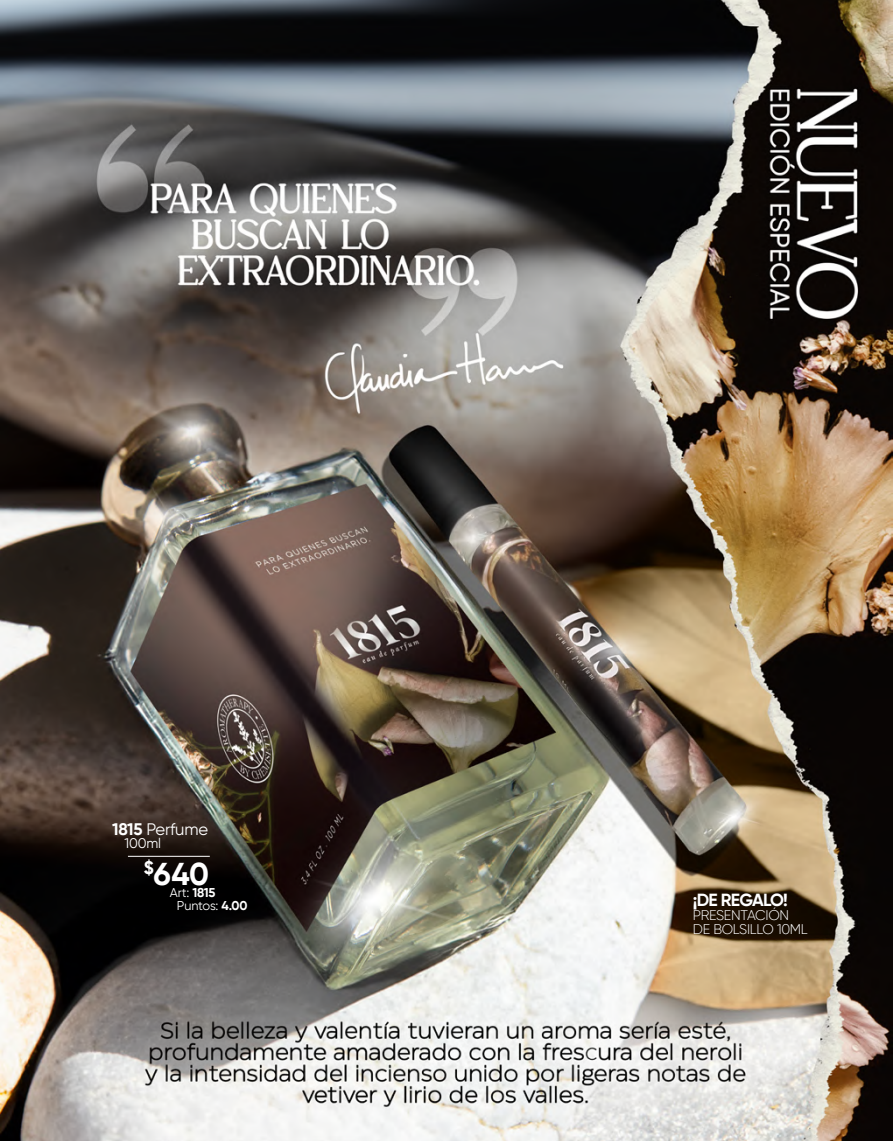
<style>
.page{position:relative;width:893px;height:1141px;background:#fff}
.page>*{position:absolute;margin:0;border:0;box-sizing:border-box;transform-origin:0 0}
.t1{font:700 31.5px "Gilroy";color:#fff}
.t2{font:700 17.5px "Gilroy";letter-spacing:-.045em;color:#fff}
.t3{font:16.62px "Gilroy";letter-spacing:-.01em;color:#fff}
.t4{font:300 14px/14px "Gilroy";letter-spacing:-.02em;color:#fff}
.t5{font:14px "Gilroy";letter-spacing:-.01em;color:#fff}
.t6{font:12.78px/12.4px "Gilroy";letter-spacing:-.01em;color:#fff}
.s1{font-weight:700}
</style>
<div class="page">
<img style="left:0;top:0;width:893px;height:1141px">
<hr style="left:128px;top:856px;width:82px;height:1px;background:#fff">
<p class="t3" style="left:112px;top:819px;width:98px"><span class="s1">1815</span> Perfume</p>
<p class="t5" style="left:124px;top:835px;width:38px">100ml</p>
<h1 class="t1" style="left:144px;top:854px;width:67px"><sup>$</sup>640</h1>
<p class="t6" style="left:177px;top:887px;width:72px;text-indent:-7px">Art: <span class="s1">1815<br></span>Puntos: <span class="s1">4.00</span></p>
<p class="t2" style="left:693px;top:889px;width:96px">¡DE REGALO!</p>
<p class="t4" style="left:693px;top:908px;width:117px">PRESENTACIÓN<br>DE BOLSILLO 10ML</p>
</div>
